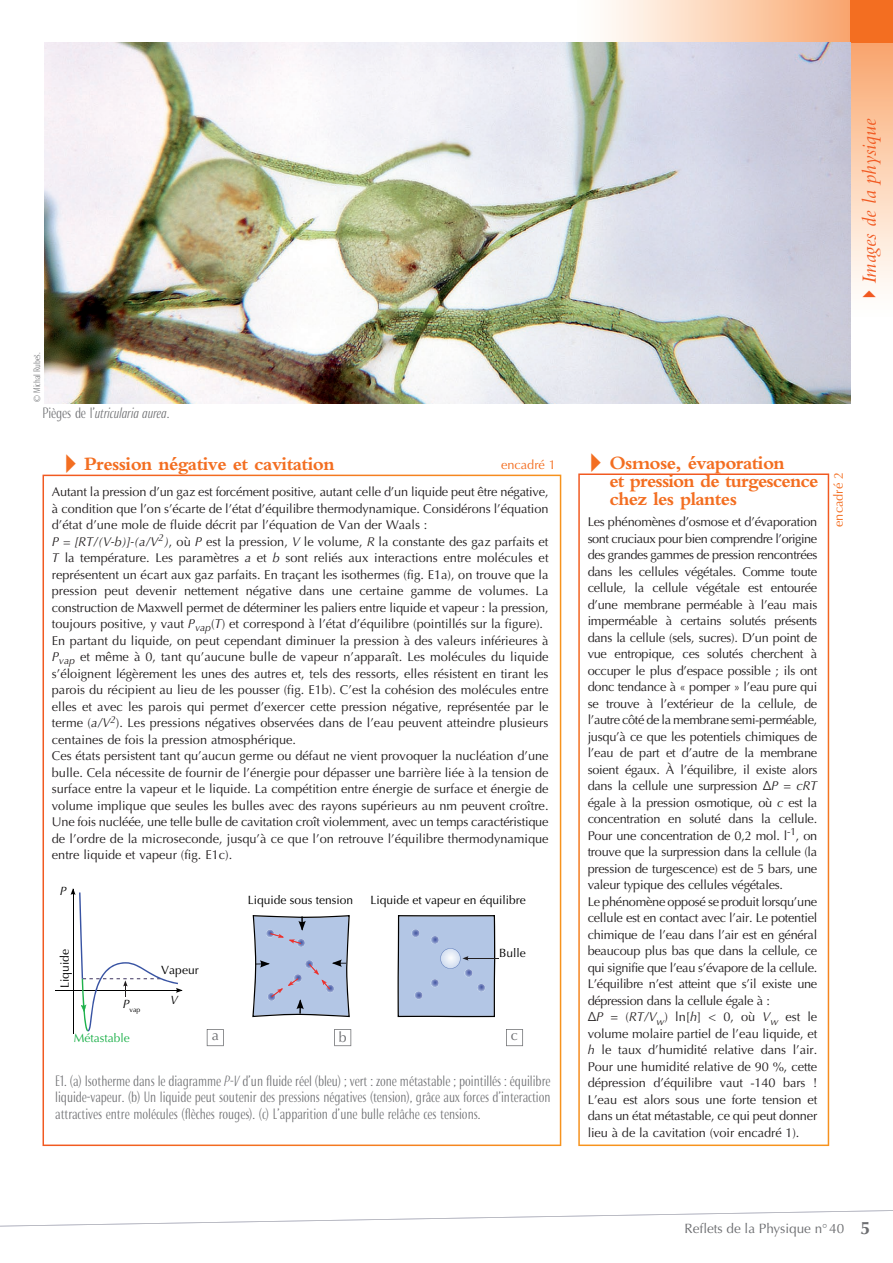
<style>
.page{position:relative;width:893px;height:1263px;background:#fff}
.page>*{position:absolute;margin:0;border:0;box-sizing:border-box;transform-origin:0 0}
.t1{font:italic 21px "Bembo";color:#f15921}
.t2{font:700 19.5px/18px "Bembo";letter-spacing:-.03em;color:#f36e21}
.t3{font:300 14.25px/16.5px "Roxy";color:#6c6d70;text-align:justify}
.t4{font:italic 300 14.25px "Roxy";color:#6c6d70}
.t5{font:14.25px "Optima LT";color:#6c6d70}
.t6{font:13.5px "Optima LT";color:#6c6d70}
.t7{font:12.75px/16.5px "Optima LT";letter-spacing:-.005em;color:#231f20}
.t8{font:12.75px "Optima LT";color:#f36e21}
.t9{font:12px "Optima";color:#000}
.t10{font:12px "Optima";color:#1eb14b}
.t11{font:italic 12px "Optima LT";color:#000}
.t12{font:300 9px "Roxy";color:#6c6d70}
.t13{font:7.05px "Optima LT";color:#000}
.s1{font-family:"Optima LT";font-weight:400}
.s2{font-style:normal}
.s3{font-style:italic}
.s4{font-weight:700;font-size:18px}
</style>
<div class="page">
<svg style="left:0;top:1210px;width:893px;height:16px"></svg>
<div style="left:850px;top:43px;width:43px;height:276px;background:linear-gradient(to bottom,#f9a770,#fff)"></div>
<div style="left:574px;top:0;width:276px;height:43px;background:linear-gradient(to right,#fff,#f9a871)"></div>
<div style="left:850px;top:0;width:43px;height:43px;background:#f36e21"></div>
<svg style="left:43px;top:475px;width:518px;height:671px"></svg>
<hr style="left:73px;top:889px;width:1px;height:144px;background:#000">
<hr style="left:56px;top:990px;width:126px;height:1px;background:#000">
<svg style="left:252px;top:915px;width:98px;height:102px;background:#acbad5"></svg>
<svg style="left:71px;top:888px;width:112px;height:143px"></svg>
<hr style="left:465px;top:958px;width:34px;height:1px;background:#231f20">
<svg style="left:398px;top:915px;width:97px;height:102px;background:#aabcd9"></svg>
<svg style="left:578px;top:473px;width:251px;height:673px"></svg>
<svg style="left:334px;top:1029px;width:17px;height:17px"></svg>
<svg style="left:207px;top:1029px;width:17px;height:17px"></svg>
<svg style="left:506px;top:1029px;width:17px;height:17px"></svg>
<img style="left:45px;top:43px;width:805px;height:361px">
<p class="t12" style="left:32px;top:402px;width:51px;rotate:-90deg"><span class="s1">©</span> Michal Rubeš.</p>
<p class="t4" style="left:43px;top:405px;width:128px"><span class="s2">Pièges de l’</span>utricularia aurea<span class="s2">.</span></p>
<h2 class="t2" style="left:55px;top:455px;width:281px">✔Pression négative et cavitation</h2>
<p class="t7" style="left:52px;top:484px;width:498px">Autant la pression d’un gaz est forcément positive, autant celle d’un liquide peut être négative, à condition que l’on s’écarte de l’état d’équilibre thermodynamique. Considérons l’équation d’état d’une mole de fluide décrit par l’équation de Van der Waals :<br><span class="s3">P = [RT/(V-b)]-(a/V</span><sup>2</sup><span class="s3">)</span>, où <span class="s3">P</span> est la pression, <span class="s3">V</span> le volume, <span class="s3">R</span> la constante des gaz parfaits et <span class="s3">T</span> la température. Les paramètres <span class="s3">a</span> et <span class="s3">b</span> sont reliés aux interactions entre molécules et représentent un écart aux gaz parfaits. En traçant les isothermes (fig. E1a), on trouve que la pression peut devenir nettement négative dans une certaine gamme de volumes. La construction de Maxwell permet de déterminer les paliers entre liquide et vapeur : la pression, toujours positive, y vaut <span class="s3">P</span><sub>vap</sub>(<span class="s3">T</span>) et correspond à l’état d’équilibre (pointillés sur la figure).<br>En partant du liquide, on peut cependant diminuer la pression à des valeurs inférieures à <span class="s3">P</span><sub>vap</sub> et même à 0, tant qu’aucune bulle de vapeur n’apparaît. Les molécules du liquide s’éloignent légèrement les unes des autres et, tels des ressorts, elles résistent en tirant les parois du récipient au lieu de les pousser (fig. E1b). C’est la cohésion des molécules entre elles et avec les parois qui permet d’exercer cette pression négative, représentée par le terme (<span class="s3">a/V</span><sup>2</sup>). Les pressions négatives observées dans de l’eau peuvent atteindre plusieurs centaines de fois la pression atmosphérique.<br>Ces états persistent tant qu’aucun germe ou défaut ne vient provoquer la nucléation d’une bulle. Cela nécessite de fournir de l’énergie pour dépasser une barrière liée à la tension de surface entre la vapeur et le liquide. La compétition entre énergie de surface et énergie de volume implique que seules les bulles avec des rayons supérieurs au nm peuvent croître.<br>Une fois nucléée, une telle bulle de cavitation croît violemment, avec un temps caractéristique de l’ordre de la microseconde, jusqu’à ce que l’on retrouve l’équilibre thermodynamique entre liquide et vapeur (fig. E1c).</p>
<p class="t8" style="left:501px;top:457px;width:56px">encadré 1</p>
<p class="t11" style="left:60px;top:884px;width:8px">P</p>
<p class="t9" style="left:58px;top:988px;width:40px;rotate:-90deg">Liquide</p>
<p class="t13" style="left:123px;top:1005px;width:19px"><sup>P</sup>vap</p>
<p class="t10" style="left:74px;top:1031px;width:58px">Métastable</p>
<p class="t9" style="left:248px;top:893px;width:107px">Liquide sous tension</p>
<p class="t9" style="left:370px;top:893px;width:157px">Liquide et vapeur en équilibre</p>
<p class="t9" style="left:161px;top:963px;width:39px">Vapeur</p>
<p class="t11" style="left:171px;top:993px;width:9px">V</p>
<p class="t9" style="left:499px;top:946px;width:28px">Bulle</p>
<p class="t5" style="left:212px;top:1027px;width:9px">a</p>
<p class="t5" style="left:339px;top:1029px;width:9px">b</p>
<p class="t5" style="left:511px;top:1027px;width:9px">c</p>
<p class="t3" style="left:55px;top:1072px;width:497px">E1. (a) Isotherme dans le diagramme <span class="s3">P</span>-<span class="s3">V</span> d’un fluide réel (bleu) ; vert : zone métastable ; pointillés : équilibre liquide-vapeur. (b) Un liquide peut soutenir des pressions négatives (tension), grâce aux forces d’interaction attractives entre molécules (flèches rouges). (c) L’apparition d’une bulle relâche ces tensions.</p>
<h1 class="t1" style="left:857px;top:305px;width:188px;rotate:-90deg">✔Images de la physique</h1>
<h2 class="t2" style="left:609px;top:453px;width:210px;text-indent:-29px">✔Osmose, évaporation<br>et pression de turgescence chez les plantes</h2>
<p class="t7" style="left:588px;top:514px;width:231px">Les phénomènes d’osmose et d’évaporation sont cruciaux pour bien comprendre l’origine des grandes gammes de pression rencontrées dans les cellules végétales. Comme toute cellule, la cellule végétale est entourée d’une membrane perméable à l’eau mais imperméable à certains solutés présents dans la cellule (sels, sucres). D’un point de vue entropique, ces solutés cherchent à occuper le plus d’espace possible ; ils ont donc tendance à « pomper » l’eau pure qui se trouve à l’extérieur de la cellule, de l’autre côté de la membrane semi-perméable, jusqu’à ce que les potentiels chimiques de l’eau de part et d’autre de la membrane soient égaux. À l’équilibre, il existe alors dans la cellule une surpression ∆<span class="s3">P</span> = <span class="s3">cRT </span>égale à la pression osmotique, où <span class="s3">c</span> est la concentration en soluté dans la cellule.<br>Pour une concentration de 0,2 mol. l<sup>-1</sup>, on trouve que la surpression dans la cellule (la pression de turgescence) est de 5 bars, une valeur typique des cellules végétales.<br>Le phénomène opposé se produit lorsqu’une cellule est en contact avec l’air. Le potentiel chimique de l’eau dans l’air est en général beaucoup plus bas que dans la cellule, ce qui signifie que l’eau s’évapore de la cellule.<br>L’équilibre n’est atteint que s’il existe une dépression dans la cellule égale à :<br>∆<span class="s3">P</span> = (<span class="s3">RT/V</span><sub>w</sub>) ln[<span class="s3">h</span>] &lt; 0, où <span class="s3">V</span><sub>w</sub> est le volume molaire partiel de l’eau liquide, et <span class="s3">h</span> le taux d’humidité relative dans l’air.<br>Pour une humidité relative de 90 %, cette dépression d’équilibre vaut -140 bars !<br>L’eau est alors sous une forte tension et dans un état métastable, ce qui peut donner lieu à de la cavitation (voir encadré 1).</p>
<p class="t8" style="left:831px;top:527px;width:56px;rotate:-90deg">encadré 2</p>
<p class="t6" style="left:685px;top:1220px;width:187px">Reflets de la Physique n° 40 <span class="s4">5</span></p>
</div>
